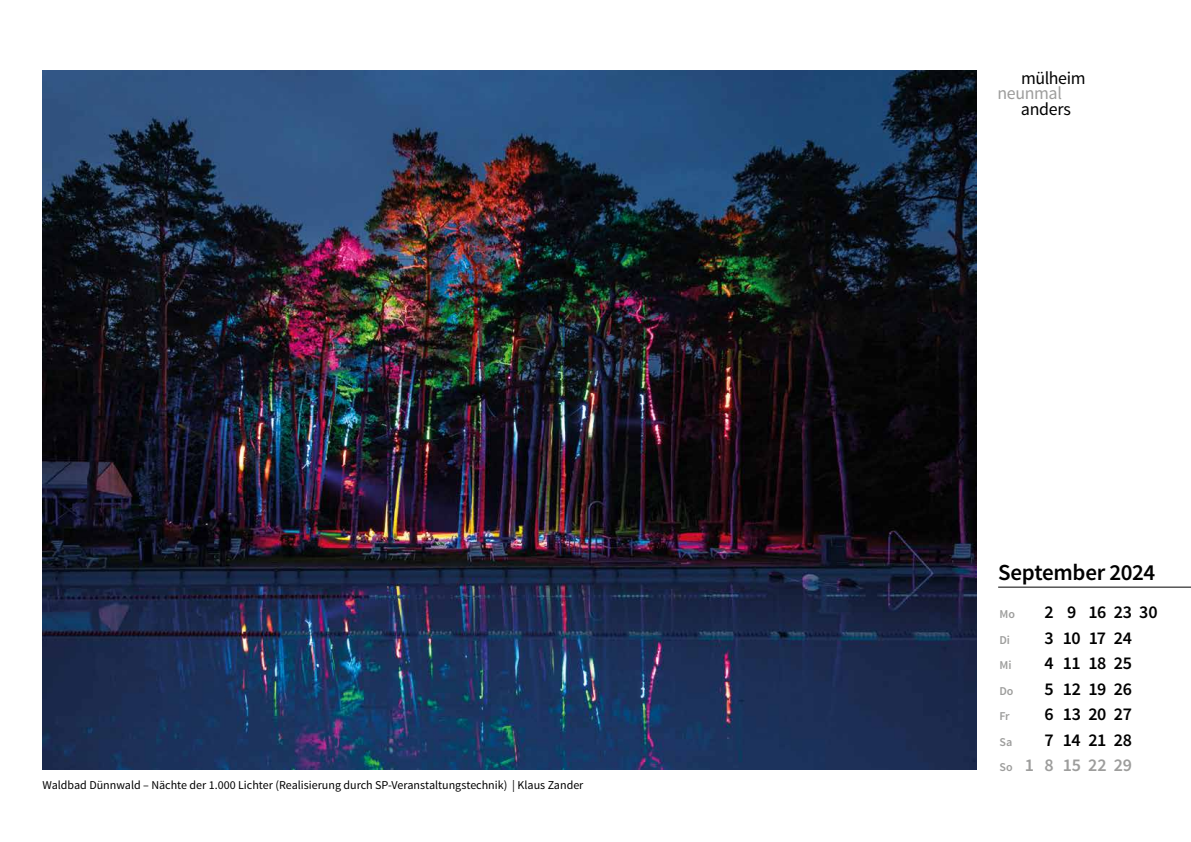
<style>
.page{position:relative;width:1191px;height:842px;background:#fff}
.page>*{position:absolute;margin:0;border:0;box-sizing:border-box;transform-origin:0 0}
.t1{font:600 23px "Source Sans Pro";letter-spacing:-.015em;color:#000}
.t2{font:600 18px "Source Sans Pro";letter-spacing:-.015em;color:#000}
.t3{font:600 18px/25.5px "Source Sans Pro";letter-spacing:-.005em;color:#9d9d9c;text-align:right}
.t4{font:17.9px/30.3px "Source Sans Pro";letter-spacing:-.02em;color:#000}
.t5{font:17.9px "Source Sans Pro";letter-spacing:-.02em;color:#9d9d9c}
.t6{font:12px "Source Sans Pro";color:#000}
.t7{font:600 12px "Source Sans Pro";letter-spacing:-.01em;color:#9d9d9c}
.s1{color:#000}
.s2{font-size:12px}
</style>
<div class="page">
<hr style="left:998px;top:587px;width:193px;height:1px;background:#000">
<img style="left:43px;top:71px;width:933px;height:699px">
<p class="t6" style="left:43px;top:777px;width:542px">Waldbad Dünnwald – Nächte der 1.000 Lichter (Realisierung durch SP-Veranstaltungstechnik) | Klaus Zander</p>
<h3 class="t4" style="left:1021px;top:63px;width:66px">mülheim anders</h3>
<h3 class="t5" style="left:997px;top:82px;width:66px">neunmal</h3>
<h1 class="t1" style="left:998px;top:558px;width:158px">September 2024</h1>
<p class="t7" style="left:999px;top:606px;width:17px">Mo</p>
<h2 class="t2" style="left:1044px;top:601px;width:115px">2 9 162330</h2>
<p class="t7" style="left:999px;top:632px;width:12px">Di</p>
<h2 class="t2" style="left:1044px;top:626px;width:89px">3 10 17 24</h2>
<p class="t7" style="left:999px;top:657px;width:13px">Mi</p>
<h2 class="t2" style="left:1044px;top:652px;width:89px">4 11 18 25</h2>
<p class="t7" style="left:999px;top:683px;width:15px">Do</p>
<h2 class="t2" style="left:1044px;top:677px;width:89px">5 12 19 26</h2>
<p class="t7" style="left:999px;top:708px;width:12px">Fr</p>
<h2 class="t2" style="left:1044px;top:703px;width:89px">6 13 20 27</h2>
<p class="t7" style="left:999px;top:734px;width:14px">Sa</p>
<h2 class="t3" style="left:999px;top:727px;width:134px"><span class="s1">7 14 21 28<br></span><span class="s2">So</span> 1 8152229</h2>
</div>
